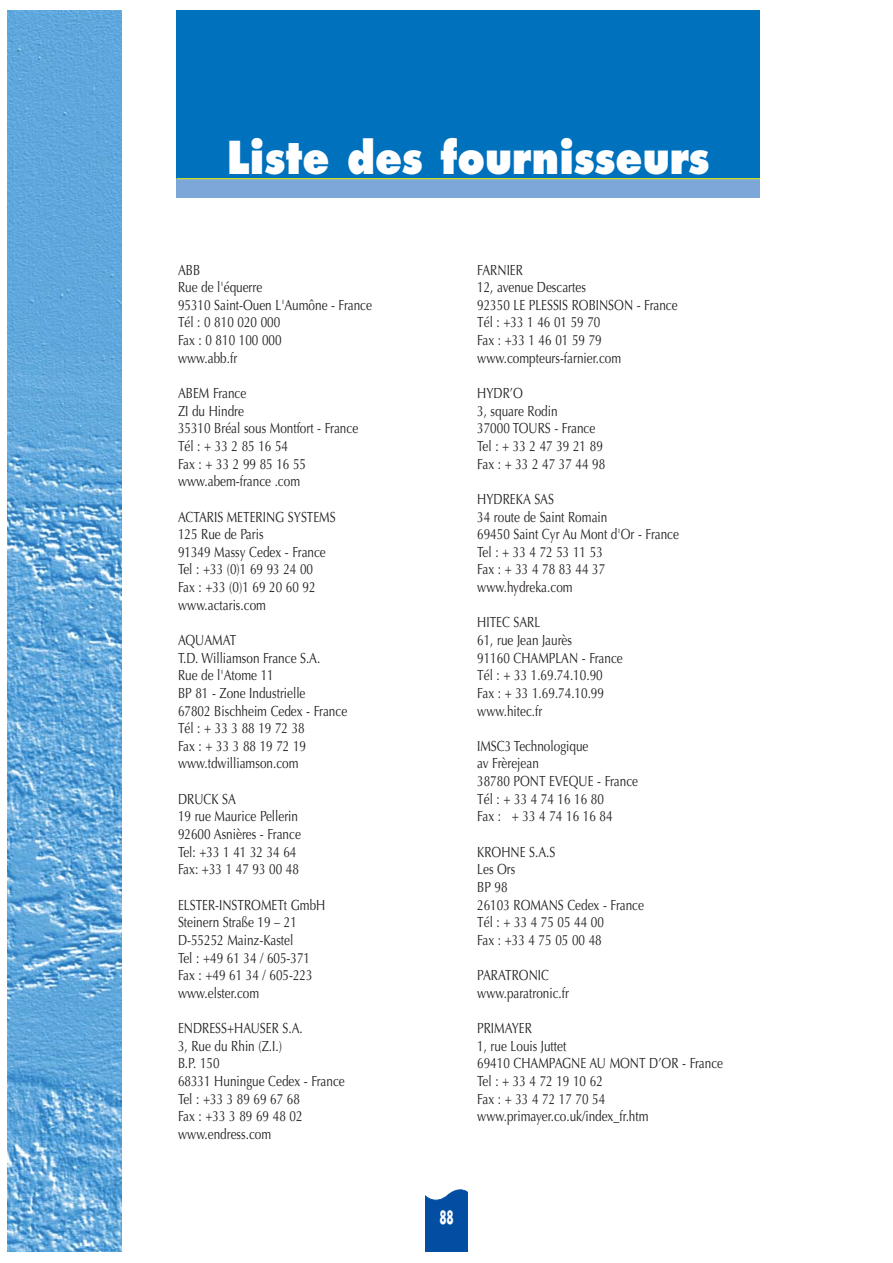
<style>
.page{position:relative;width:893px;height:1263px;background:#fff}
.page>*{position:absolute;margin:0;border:0;box-sizing:border-box;transform-origin:0 0}
.t1{font:800 44.1px "Futura";color:#fff;scale:.88 1}
.t2{font:700 17.7px "Futura";color:#fff;scale:.6 1}
.t3{font:14.7px/17.7px "Optima";color:#231f20;scale:.8 1}
</style>
<div class="page">
<div style="left:176px;top:156px;width:584px;height:42px;background:#7ca7d8"></div>
<div style="left:176px;top:11px;width:584px;height:168px;background:#0071bc"></div>
<hr style="left:176px;top:178px;width:584px;height:1px;background:#fff200">
<img style="left:7px;top:11px;width:114px;height:1240px">
<svg style="left:426px;top:1189px;width:41px;height:62px"></svg>
<h1 class="t1" style="left:227px;top:139px;width:550px">Liste des fournisseurs</h1>
<p class="t3" style="left:178px;top:262px;width:244px">ABB<br>Rue de l'équerre<br>95310 Saint-Ouen L'Aumône - France<br>Tél : 0 810 020 000<br>Fax : 0 810 100 000<br>www.abb.fr</p>
<p class="t3" style="left:178px;top:386px;width:227px">ABEM France<br>ZI du Hindre<br>35310 Bréal sous Montfort - France<br>Tél : + 33 2 85 16 54<br>Fax : + 33 2 99 85 16 55 www.abem-france .com</p>
<p class="t3" style="left:178px;top:509px;width:198px">ACTARIS METERING SYSTEMS<br>125 Rue de Paris<br>91349 Massy Cedex - France<br>Tel : +33 (0)1 69 93 24 00<br>Fax : +33 (0)1 69 20 60 92 www.actaris.com</p>
<p class="t3" style="left:178px;top:633px;width:213px">AQUAMAT<br>T.D. Williamson France S.A.<br>Rue de l'Atome 11<br>BP 81 - Zone Industrielle<br>67802 Bischheim Cedex - France<br>Tél : + 33 3 88 19 72 38<br>Fax : + 33 3 88 19 72 19 www.tdwilliamson.com</p>
<p class="t3" style="left:178px;top:791px;width:155px">DRUCK SA<br>19 rue Maurice Pellerin<br>92600 Asnières - France<br>Tel: +33 1 41 32 34 64<br>Fax: +33 1 47 93 00 48</p>
<p class="t3" style="left:178px;top:897px;width:186px">ELSTER-INSTROMETt GmbH<br>Steinern Straße 19 – 21<br>D-55252 Mainz-Kastel<br>Tel : +49 61 34 / 605-371<br>Fax : +49 61 34 / 605-223 www.elster.com</p>
<p class="t3" style="left:178px;top:1021px;width:210px">ENDRESS+HAUSER S.A.<br>3, Rue du Rhin (Z.I.)<br>B.P. 150<br>68331 Huningue Cedex - France<br>Tel : +33 3 89 69 67 68<br>Fax : +33 3 89 69 48 02 www.endress.com</p>
<p class="t3" style="left:477px;top:262px;width:252px">FARNIER<br>12, avenue Descartes<br>92350 LE PLESSIS ROBINSON - France<br>Tél : +33 1 46 01 59 70<br>Fax : +33 1 46 01 59 79 www.compteurs-farnier.com</p>
<p class="t3" style="left:477px;top:386px;width:162px">HYDR’O<br>3, square Rodin<br>37000 TOURS - France<br>Tel : + 33 2 47 39 21 89<br>Fax : + 33 2 47 37 44 98</p>
<p class="t3" style="left:477px;top:491px;width:254px">HYDREKA SAS<br>34 route de Saint Romain<br>69450 Saint Cyr Au Mont d'Or - France<br>Tel : + 33 4 72 53 11 53<br>Fax : + 33 4 78 83 44 37 www.hydreka.com</p>
<p class="t3" style="left:477px;top:615px;width:183px">HITEC SARL<br>61, rue Jean Jaurès<br>91160 CHAMPLAN - France<br>Tél : + 33 1.69.74.10.90<br>Fax : + 33 1.69.74.10.99 www.hitec.fr</p>
<p class="t3" style="left:477px;top:738px;width:203px">IMSC3 Technologique<br>av Frèrejean<br>38780 PONT EVEQUE - France<br>Tél : + 33 4 74 16 16 80<br>Fax : + 33 4 74 16 16 84</p>
<p class="t3" style="left:477px;top:844px;width:210px">KROHNE S.A.S<br>Les Ors<br>BP 98<br>26103 ROMANS Cedex - France<br>Tél : + 33 4 75 05 44 00<br>Fax : +33 4 75 05 00 48</p>
<p class="t3" style="left:477px;top:968px;width:116px">PARATRONIC www.paratronic.fr</p>
<p class="t3" style="left:477px;top:1021px;width:309px">PRIMAYER<br>1, rue Louis Juttet<br>69410 CHAMPAGNE AU MONT D’OR - France<br>Tel : + 33 4 72 19 10 62<br>Fax : + 33 4 72 17 70 54 www.primayer.co.uk/index_fr.htm</p>
<p class="t2" style="left:439px;top:1209px;width:26px">88</p>
</div>
